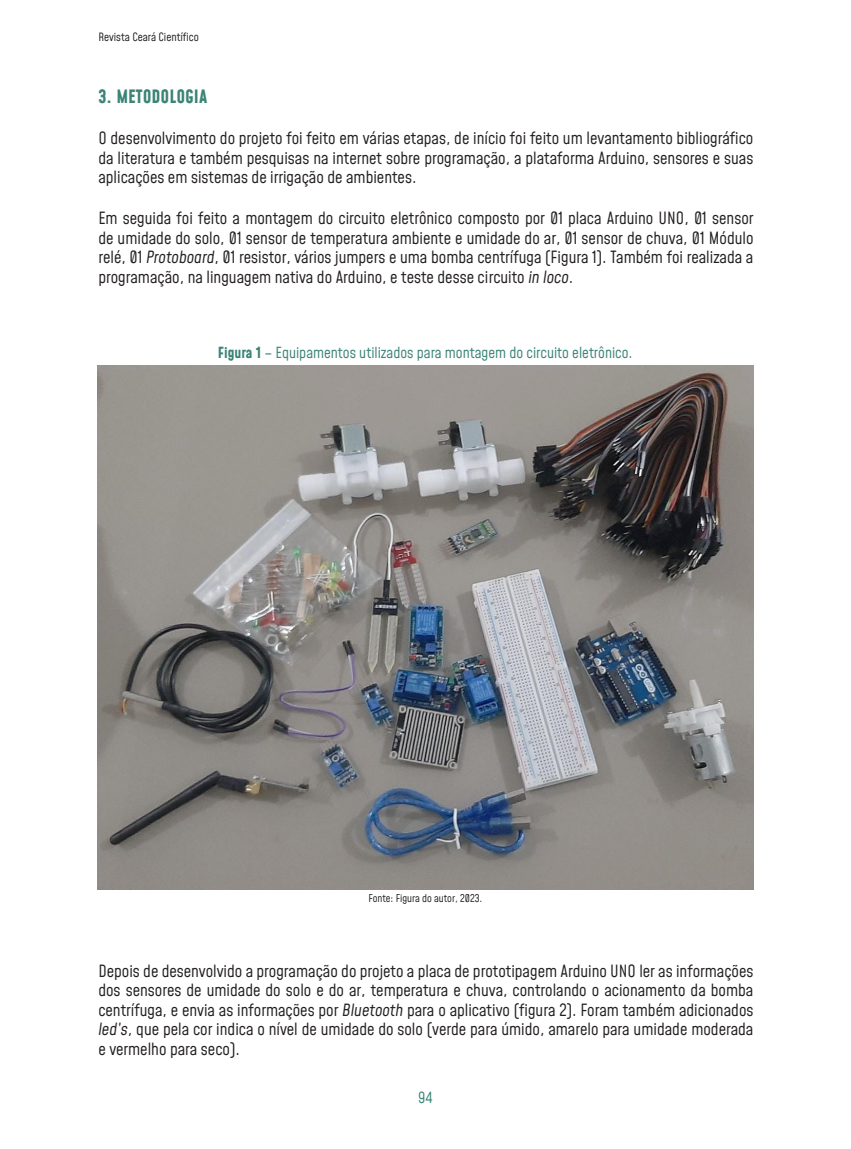
<style>
.page{position:relative;width:851px;height:1149px;background:#fff}
.page>*{position:absolute;margin:0;border:0;box-sizing:border-box;transform-origin:0 0}
.seção_Mohave{font:700 18px "Mohave";color:#3b8476}
.corpo_texto_Mohave{font:16.5px/19.5px "Mohave";color:#231f20;text-align:justify}
.figura_header_Mohave{font:15px "Mohave";color:#3b8476}
.t1{font:11.25px "Mohave";color:#231f20}
.figura_fonte_Mohave{font:10.5px "Mohave";color:#231f20}
.s1{font-style:italic}
.s2{font-weight:700}
</style>
<div class="page">
<img style="left:98px;top:365px;width:655px;height:523px">
<p class="t1" style="left:98px;top:29px;width:102px">Revista Ceará Científico</p>
<p class="seção_Mohave" style="left:98px;top:85px;width:110px">3. METODOLOGIA</p>
<p class="corpo_texto_Mohave" style="left:98px;top:129px;width:656px">O desenvolvimento do projeto foi feito em várias etapas, de início foi feito um levantamento bibliográfico da literatura e também pesquisas na internet sobre programação, a plataforma Arduino, sensores e suas aplicações em sistemas de irrigação de ambientes.</p>
<p class="corpo_texto_Mohave" style="left:98px;top:209px;width:656px">Em seguida foi feito a montagem do circuito eletrônico composto por 01 placa Arduino UNO, 01 sensor de umidade do solo, 01 sensor de temperatura ambiente e umidade do ar, 01 sensor de chuva, 01 Módulo relé, 01 <span class="s1">Protoboard</span>, 01 resistor, vários jumpers e uma bomba centrífuga (Figura 1). Também foi realizada a programação, na linguagem nativa do Arduino, e teste desse circuito <span class="s1">in loco</span>.</p>
<p class="figura_header_Mohave" style="left:218px;top:343px;width:416px"><span class="s2">Figura 1</span> – Equipamentos utilizados para montagem do circuito eletrônico.</p>
<p class="figura_fonte_Mohave" style="left:368px;top:891px;width:115px">Fonte: Figura do autor, 2023.</p>
<p class="corpo_texto_Mohave" style="left:98px;top:961px;width:656px">Depois de desenvolvido a programação do projeto a placa de prototipagem Arduino UNO ler as informações dos sensores de umidade do solo e do ar, temperatura e chuva, controlando o acionamento da bomba centrífuga, e envia as informações por <span class="s1">Bluetooth</span> para o aplicativo (figura 2). Foram também adicionados <span class="s1">led’s</span>, que pela cor indica o nível de umidade do solo (verde para úmido, amarelo para umidade moderada e vermelho para seco).</p>
<p class="figura_header_Mohave" style="left:418px;top:1087px;width:16px">94</p>
</div>
